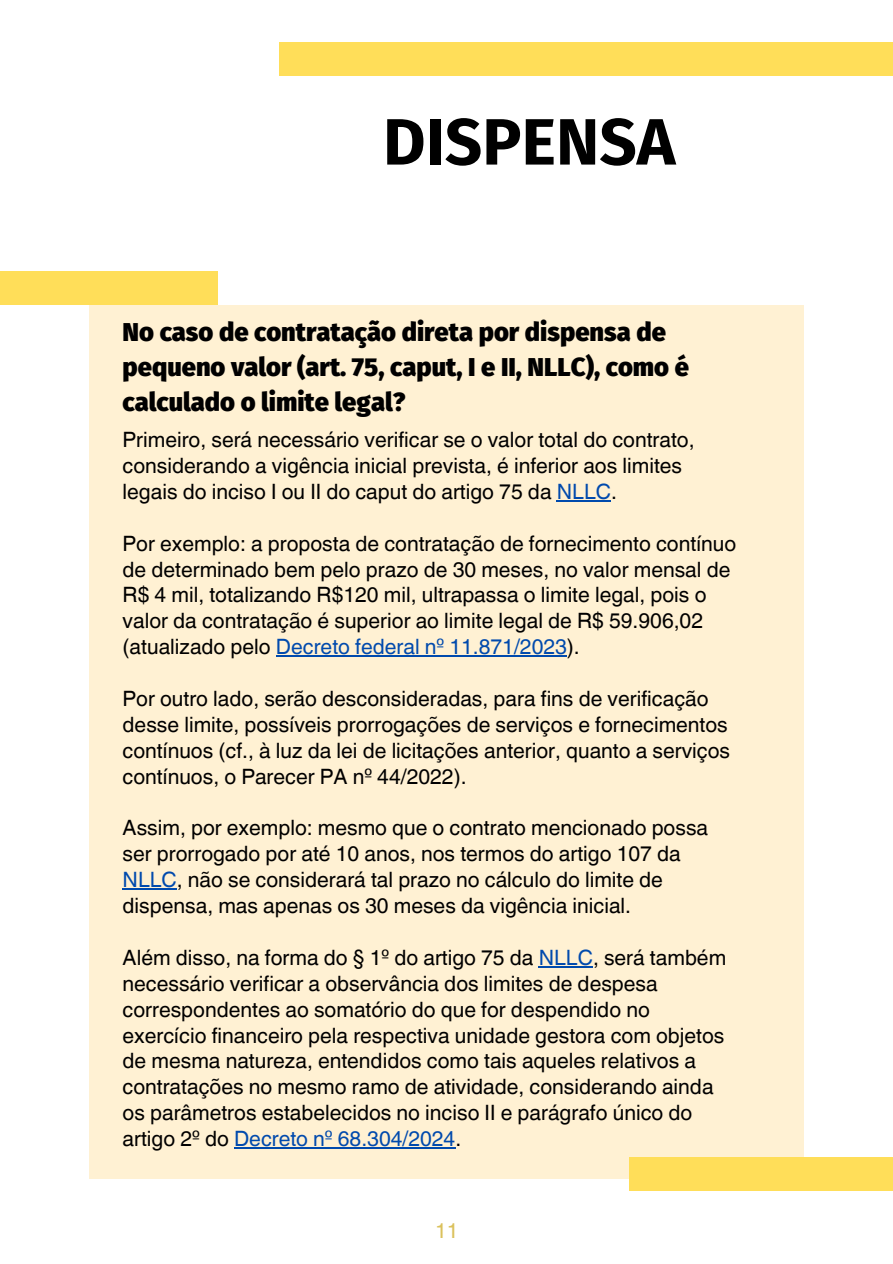
<style>
.page{position:relative;width:893px;height:1264px;background:#fff}
.page>*{position:absolute;margin:0;border:0;box-sizing:border-box;transform-origin:0 0}
.t1{font:700 65.4px "Fira Sans";color:#000}
.t2{font:900 25.5px/34.8px "Fira Sans";color:#000}
.t3{font:21.15px/25.8px "Helvetica World";color:#000}
.t4{font:21px "Helvetica World";color:#dbc15c}
.s1{color:#004aad}
</style>
<div class="page">
<div style="left:89px;top:305px;width:714px;height:873px;background:#fff1d3"></div>
<div style="left:0;top:271px;width:217px;height:34px;background:#ffde59"></div>
<div style="left:279px;top:43px;width:613px;height:33px;background:#ffde59"></div>
<div style="left:629px;top:1157px;width:263px;height:33px;background:#ffde59"></div>
<hr style="left:556px;top:500px;width:55px;height:1px;background:#004aad">
<hr style="left:276px;top:655px;width:291px;height:1px;background:#004aad">
<hr style="left:123px;top:888px;width:54px;height:1px;background:#004aad">
<hr style="left:538px;top:965px;width:55px;height:2px;background:#004aad">
<hr style="left:234px;top:1147px;width:221px;height:1px;background:#004aad">
<h1 class="t1" style="left:383px;top:103px;width:294px">DISPENSA</h1>
<p class="t2" style="left:123px;top:315px;width:568px">No caso de contratação direta por dispensa de pequeno valor (art. 75, caput, I e II, NLLC), como é calculado o limite legal?</p>
<p class="t3" style="left:123px;top:427px;width:573px">Primeiro, será necessário verificar se o valor total do contrato, considerando a vigência inicial prevista, é inferior aos limites legais do inciso I ou II do caput do artigo 75 da <span class="s1">NLLC</span>.</p>
<p class="t3" style="left:123px;top:530px;width:615px">Por exemplo: a proposta de contratação de fornecimento contínuo de determinado bem pelo prazo de 30 meses, no valor mensal de R$ 4 mil, totalizando R$120 mil, ultrapassa o limite legal, pois o valor da contratação é superior ao limite legal de R$ 59.906,02 (atualizado pelo <span class="s1">Decreto federal nº 11.871/2023</span>).</p>
<p class="t3" style="left:123px;top:685px;width:609px">Por outro lado, serão desconsideradas, para fins de verificação desse limite, possíveis prorrogações de serviços e fornecimentos contínuos (cf., à luz da lei de licitações anterior, quanto a serviços contínuos, o Parecer PA nº 44/2022).</p>
<p class="t3" style="left:123px;top:815px;width:587px">Assim, por exemplo: mesmo que o contrato mencionado possa ser prorrogado por até 10 anos, nos termos do artigo 107 da <span class="s1">NLLC</span>, não se considerará tal prazo no cálculo do limite de dispensa, mas apenas os 30 meses da vigência inicial.</p>
<p class="t3" style="left:123px;top:944px;width:605px">Além disso, na forma do § 1º do artigo 75 da <span class="s1">NLLC</span>, será também necessário verificar a observância dos limites de despesa correspondentes ao somatório do que for despendido no exercício financeiro pela respectiva unidade gestora com objetos de mesma natureza, entendidos como tais aqueles relativos a contratações no mesmo ramo de atividade, considerando ainda os parâmetros estabelecidos no inciso II e parágrafo único do artigo 2º do <span class="s1">Decreto nº 68.304/2024</span>.</p>
<p class="t4" style="left:435px;top:1218px;width:25px">11</p>
</div>
